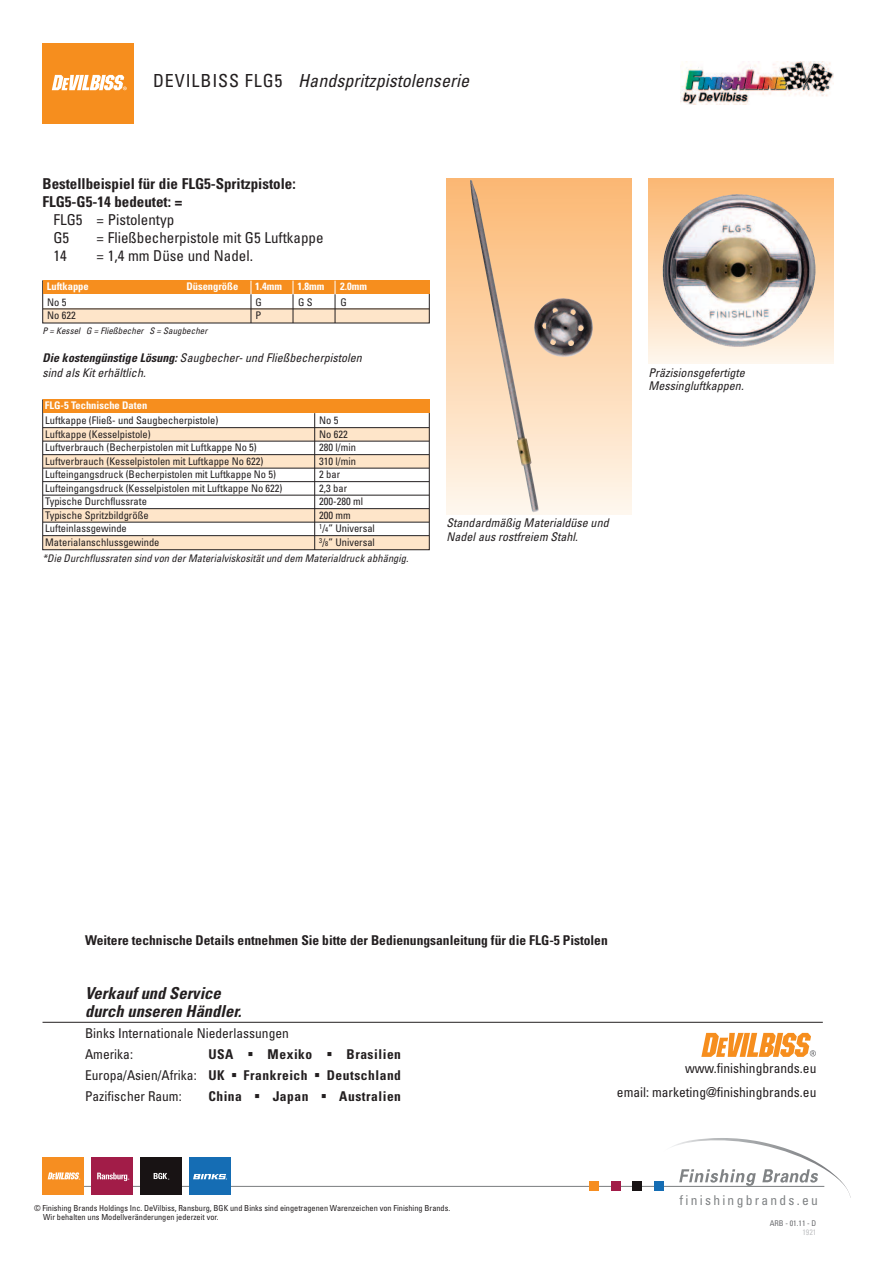
<style>
.page{position:relative;width:893px;height:1263px;background:#fff}
.page>*{position:absolute;margin:0;border:0;box-sizing:border-box;transform-origin:0 0}
.t1{font:italic condensed 18px "Univers";letter-spacing:.005em;color:#231f20}
.t2{font:italic 700 condensed 16.5px/18px "Univers";letter-spacing:.005em;color:#231f20}
.t3{font:condensed 15px/18px "Univers";color:#231f20}
.t4{font:700 condensed 15px/18px "Univers";color:#231f20}
.t5{font:700 condensed 13.5px/21px "Univers";color:#231f20;text-align:justify}
.t6{font:condensed 13.5px/21px "Univers";color:#231f20;text-align:right}
.t7{font:condensed 13.5px "Univers";letter-spacing:.17em;color:#808385}
.t8{font:italic condensed 12px/13.5px "Univers";letter-spacing:.005em;color:#231f20}
.t9{font:condensed 10.5px "Univers";color:#231f20}
.t10{font:italic condensed 10.5px/16.5px "Univers";letter-spacing:.005em;color:#231f20}
.t11{font:700 condensed 10.5px "Univers";color:#fff}
.t12{font:italic condensed 9px "Univers";letter-spacing:.005em;color:#231f20}
.t13{font:condensed 8.25px/9px "Univers";color:#231f20}
.t14{font:condensed 7.8px "Univers";color:#6c6d70}
.t15{font:condensed 7.8px "Univers";color:#c1c2c4}
.s1{font-style:normal}
.s2{font-weight:700}
.s3{font-size:6.9px}
.s4{font-style:normal;font-size:6.9px}
</style>
<div class="page">
<div style="left:43px;top:309px;width:386px;height:14px;background:#fee5c9"></div>
<div style="left:43px;top:428px;width:386px;height:13px;background:#fee5c9"></div>
<div style="left:43px;top:455px;width:386px;height:13px;background:#fee5c9"></div>
<div style="left:43px;top:509px;width:386px;height:13px;background:#fee5c9"></div>
<div style="left:43px;top:536px;width:386px;height:14px;background:#fee5c9"></div>
<hr style="left:43px;top:309px;width:386px;height:1px;background:#231f20">
<div style="left:43px;top:43px;width:91px;height:80px;background:#f68e1e"></div>
<svg style="left:52px;top:75px;width:75px;height:15px"></svg>
<hr style="left:43px;top:1022px;width:780px;height:1px;background:#231f20">
<hr style="left:63px;top:1186px;width:761px;height:1px;background:#808385">
<div style="left:589px;top:1182px;width:10px;height:9px;background:#f68e21"></div>
<div style="left:611px;top:1182px;width:9px;height:9px;background:#a21c48"></div>
<div style="left:633px;top:1182px;width:9px;height:9px;background:#181314"></div>
<div style="left:654px;top:1182px;width:9px;height:9px;background:#156db4"></div>
<img style="left:663px;top:1138px;width:187px;height:58px">
<svg style="left:679px;top:1169px;width:77px;height:17px"></svg>
<svg style="left:762px;top:1169px;width:56px;height:13px"></svg>
<div style="left:140px;top:1157px;width:41px;height:38px;background:#181314"></div>
<svg style="left:154px;top:1173px;width:15px;height:7px"></svg>
<div style="left:189px;top:1157px;width:41px;height:38px;background:#156db4"></div>
<svg style="left:193px;top:1174px;width:34px;height:6px"></svg>
<div style="left:91px;top:1157px;width:42px;height:38px;background:#a21c48"></div>
<svg style="left:97px;top:1172px;width:32px;height:9px"></svg>
<div style="left:43px;top:1157px;width:41px;height:38px;background:#f68e21"></div>
<svg style="left:48px;top:1172px;width:32px;height:8px"></svg>
<svg style="left:701px;top:1033px;width:115px;height:24px"></svg>
<div style="left:43px;top:281px;width:386px;height:13px;background:#f68e1e"></div>
<div style="left:43px;top:400px;width:386px;height:150px;border:1px solid #231f20"></div>
<hr style="left:43px;top:427px;width:386px;height:1px;background:#231f20">
<hr style="left:43px;top:441px;width:386px;height:1px;background:#231f20">
<hr style="left:43px;top:454px;width:386px;height:1px;background:#231f20">
<hr style="left:43px;top:468px;width:386px;height:1px;background:#231f20">
<hr style="left:43px;top:481px;width:386px;height:1px;background:#231f20">
<hr style="left:43px;top:495px;width:386px;height:1px;background:#231f20">
<hr style="left:43px;top:508px;width:386px;height:1px;background:#231f20">
<hr style="left:43px;top:522px;width:386px;height:1px;background:#231f20">
<hr style="left:43px;top:535px;width:386px;height:1px;background:#231f20">
<div style="left:446px;top:179px;width:185px;height:335px;background:linear-gradient(to bottom,#fbb771,#fef5eb)"></div>
<img style="left:470px;top:180px;width:124px;height:332px">
<div style="left:648px;top:179px;width:185px;height:185px;background:linear-gradient(to bottom,#fbb772,#fef5ea)"></div>
<img style="left:662px;top:193px;width:154px;height:154px">
<div style="left:43px;top:400px;width:386px;height:13px;background:#f68e1e"></div>
<img style="left:680px;top:61px;width:153px;height:43px">
<hr style="left:314px;top:413px;width:1px;height:137px;background:#231f20">
<svg style="left:251px;top:281px;width:1px;height:42px"></svg>
<svg style="left:293px;top:281px;width:1px;height:42px"></svg>
<svg style="left:335px;top:281px;width:1px;height:42px"></svg>
<h1 class="t1" style="left:153px;top:74px;width:318px"><span class="s1">DEVILBISS FLG5</span> Handspritzpistolenserie</h1>
<h3 class="t4" style="left:43px;top:176px;width:255px">Bestellbeispiel für die FLG5-Spritzpistole:<br>FLG5-G5-14 bedeutet: =</h3>
<h3 class="t3" style="left:54px;top:212px;width:122px">FLG5 = Pistolentyp<br>G5</h3>
<h3 class="t3" style="left:97px;top:230px;width:229px">= Fließbecherpistole mit G5 Luftkappe</h3>
<h3 class="t3" style="left:54px;top:248px;width:15px">14</h3>
<h3 class="t3" style="left:97px;top:248px;width:158px">= 1,4 mm Düse und Nadel.</h3>
<p class="t11" style="left:47px;top:282px;width:43px">Luftkappe</p>
<p class="t11" style="left:186px;top:282px;width:53px">Düsengröße</p>
<p class="t11" style="left:255px;top:282px;width:28px">1.4mm</p>
<p class="t11" style="left:298px;top:282px;width:28px">1.8mm</p>
<p class="t11" style="left:340px;top:282px;width:28px">2.0mm</p>
<p class="t9" style="left:47px;top:298px;width:21px">No 5</p>
<p class="t9" style="left:255px;top:298px;width:8px">G</p>
<p class="t9" style="left:298px;top:298px;width:16px">GS</p>
<p class="t9" style="left:341px;top:298px;width:8px">G</p>
<p class="t9" style="left:47px;top:311px;width:30px">No 622</p>
<p class="t9" style="left:255px;top:311px;width:7px">P</p>
<p class="t12" style="left:43px;top:327px;width:166px">P = Kessel G = Fließbecher S = Saugbecher</p>
<p class="t8" style="left:43px;top:351px;width:321px;line-height:15px"><span class="s2">Die kostengünstige Lösung:</span> Saugbecher- und Fließbecherpistolen sind als Kit erhältlich.</p>
<p class="t11" style="left:45px;top:402px;width:104px">FLG-5 Technische Daten</p>
<p class="t9" style="left:45px;top:417px;width:175px">Luftkappe (Fließ- und Saugbecherpistole)</p>
<p class="t9" style="left:319px;top:417px;width:21px">No 5</p>
<p class="t9" style="left:45px;top:430px;width:107px">Luftkappe (Kesselpistole)</p>
<p class="t9" style="left:319px;top:430px;width:30px">No 622</p>
<p class="t9" style="left:45px;top:444px;width:213px">Luftverbrauch (Becherpistolen mit Luftkappe No 5)</p>
<p class="t9" style="left:319px;top:444px;width:38px">280 l/min</p>
<p class="t9" style="left:45px;top:457px;width:220px">Luftverbrauch (Kesselpistolen mit Luftkappe No 622)</p>
<p class="t9" style="left:319px;top:457px;width:38px">310 l/min</p>
<p class="t9" style="left:45px;top:471px;width:232px">Lufteingangsdruck (Becherpistolen mit Luftkappe No 5)</p>
<p class="t9" style="left:319px;top:471px;width:22px">2 bar</p>
<p class="t9" style="left:45px;top:484px;width:239px">Lufteingangsdruck (Kesselpistolen mit Luftkappe No 622)</p>
<p class="t9" style="left:319px;top:484px;width:29px">2,3 bar</p>
<p class="t9" style="left:45px;top:498px;width:103px">Typische Durchflussrate</p>
<p class="t9" style="left:319px;top:498px;width:45px">200-280 ml</p>
<p class="t9" style="left:45px;top:511px;width:105px">Typische Spritzbildgröße</p>
<p class="t9" style="left:319px;top:511px;width:33px">200 mm</p>
<p class="t9" style="left:45px;top:525px;width:83px">Lufteinlassgewinde</p>
<p class="t9" style="left:319px;top:525px;width:57px"><sup>1</sup>/<span class="s3">4</span>” Universal</p>
<p class="t9" style="left:45px;top:538px;width:116px">Materialanschlussgewinde</p>
<p class="t10" style="left:43px;top:535px;width:367px;text-indent:277px"><sup>3</sup><span class="s1">/</span><span class="s4">8</span><span class="s1">” Universal<br></span>*Die Durchflussraten sind von der Materialviskosität und dem Materialdruck abhängig.</p>
<p class="t8" style="left:446px;top:517px;width:164px">Standardmäßig Materialdüse und<br>Nadel aus rostfreiem Stahl.</p>
<p class="t8" style="left:648px;top:366px;width:98px">Präzisionsgefertigte<br>Messingluftkappen.</p>
<p class="t5" style="left:85px;top:931px;width:524px">Weitere technische Details entnehmen Sie bitte der Bedienungsanleitung für die FLG-5 Pistolen</p>
<h2 class="t2" style="left:85px;top:985px;width:158px">Verkauf und Service durch unseren Händler.</h2>
<p class="t6" style="left:85px;top:1023px;width:205px;text-align:left">Binks Internationale Niederlassungen<br>Amerika:<br>Europa/Asien/Afrika:<br>Pazifischer Raum:</p>
<p class="t5" style="left:208px;top:1044px;width:194px">USA ▪ Mexiko ▪ Brasilien UK ▪ Frankreich ▪ Deutschland China ▪ Japan ▪ Australien</p>
<p class="t6" style="left:617px;top:1057px;width:201px;line-height:24px">www.finishingbrands.eu<br>email: marketing@finishingbrands.eu</p>
<p class="t13" style="left:43px;top:1205px;width:409px;text-indent:-9px">© Finishing Brands Holdings Inc. DeVilbiss, Ransburg, BGK und Binks sind eingetragenen Warenzeichen von Finishing Brands.<br>Wir behalten uns Modellveränderungen jederzeit vor.</p>
<p class="t7" style="left:679px;top:1195px;width:140px">finishingbrands.eu</p>
<p class="t14" style="left:770px;top:1220px;width:48px">ARB - 01.11 - D</p>
<p class="t15" style="left:802px;top:1229px;width:15px">1921</p>
</div>
